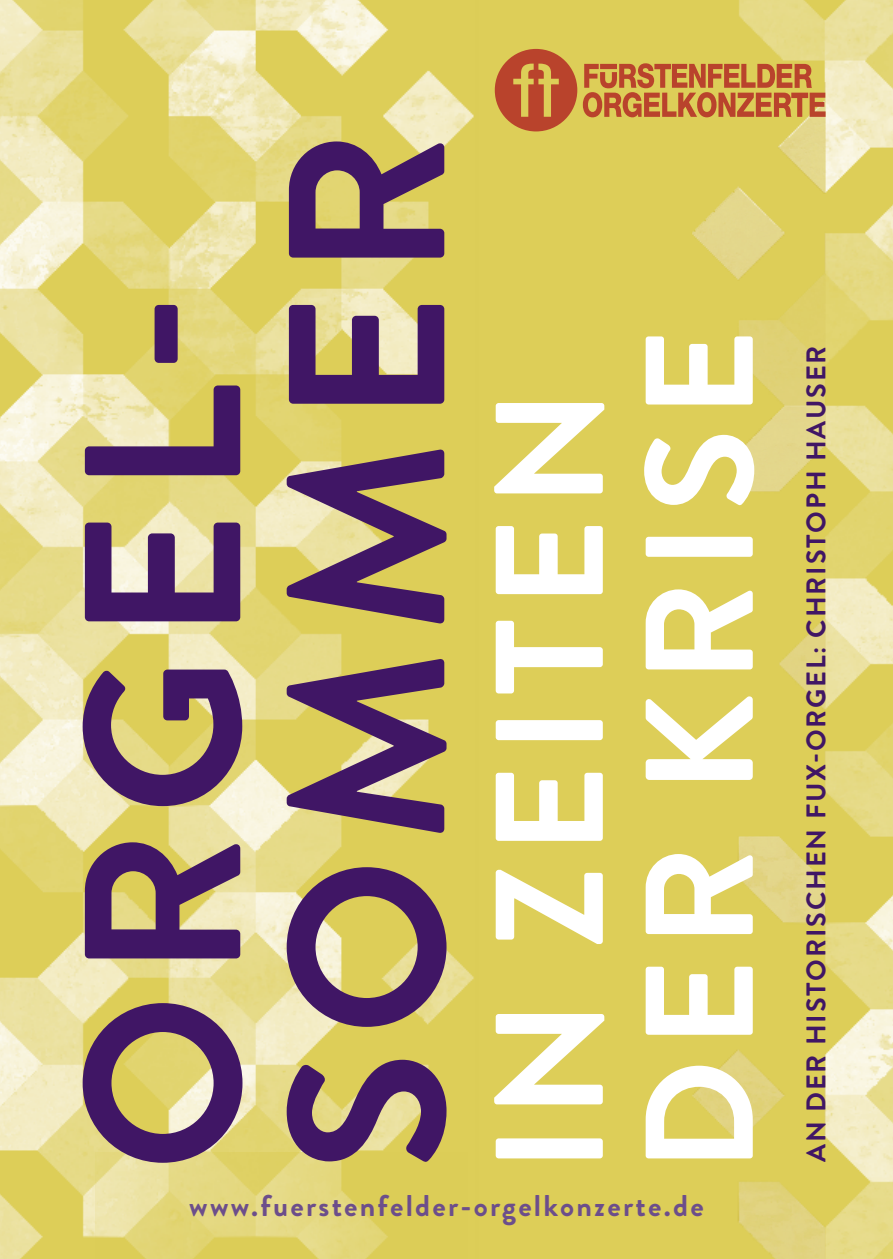
<style>
.page{position:relative;width:893px;height:1259px;background:#fff}
.page>*{position:absolute;margin:0;border:0;box-sizing:border-box;transform-origin:0 0}
.t1{font:700 222px/204px "Brandon Grotesque";letter-spacing:.07em;color:#401665}
.t2{font:700 153px/150px "Brandon Grotesque";letter-spacing:.07em;color:#fff}
.t3{font:700 30px "Brandon Grotesque";letter-spacing:.075em;color:#6c4e8b}
.t4{font:700 27px "Brandon Grotesque";letter-spacing:.07em;color:#401665}
</style>
<div class="page">
<img style="left:478px;top:0;width:415px;height:1259px">
<img style="left:0;top:0;width:475px;height:1259px">
<img style="left:669px;top:131px;width:157px;height:1128px">
<svg style="left:96px;top:1152px;width:372px;height:107px"></svg>
<svg style="left:495px;top:49px;width:331px;height:82px"></svg>
<h1 class="t1" style="left:65px;top:1172px;width:1043px;rotate:-90deg">ORGEL-<br>SOMMER</h1>
<h2 class="t2" style="left:477px;top:1172px;width:845px;rotate:-90deg">IN ZEITEN<br>DER KRISE</h2>
<p class="t4" style="left:797px;top:1162px;width:818px;rotate:-90deg">AN DER HISTORISCHEN FUX-ORGEL: CHRISTOPH HAUSER</p>
<p class="t3" style="left:189px;top:1184px;width:516px">www.fuerstenfelder-orgelkonzerte.de</p>
</div>
